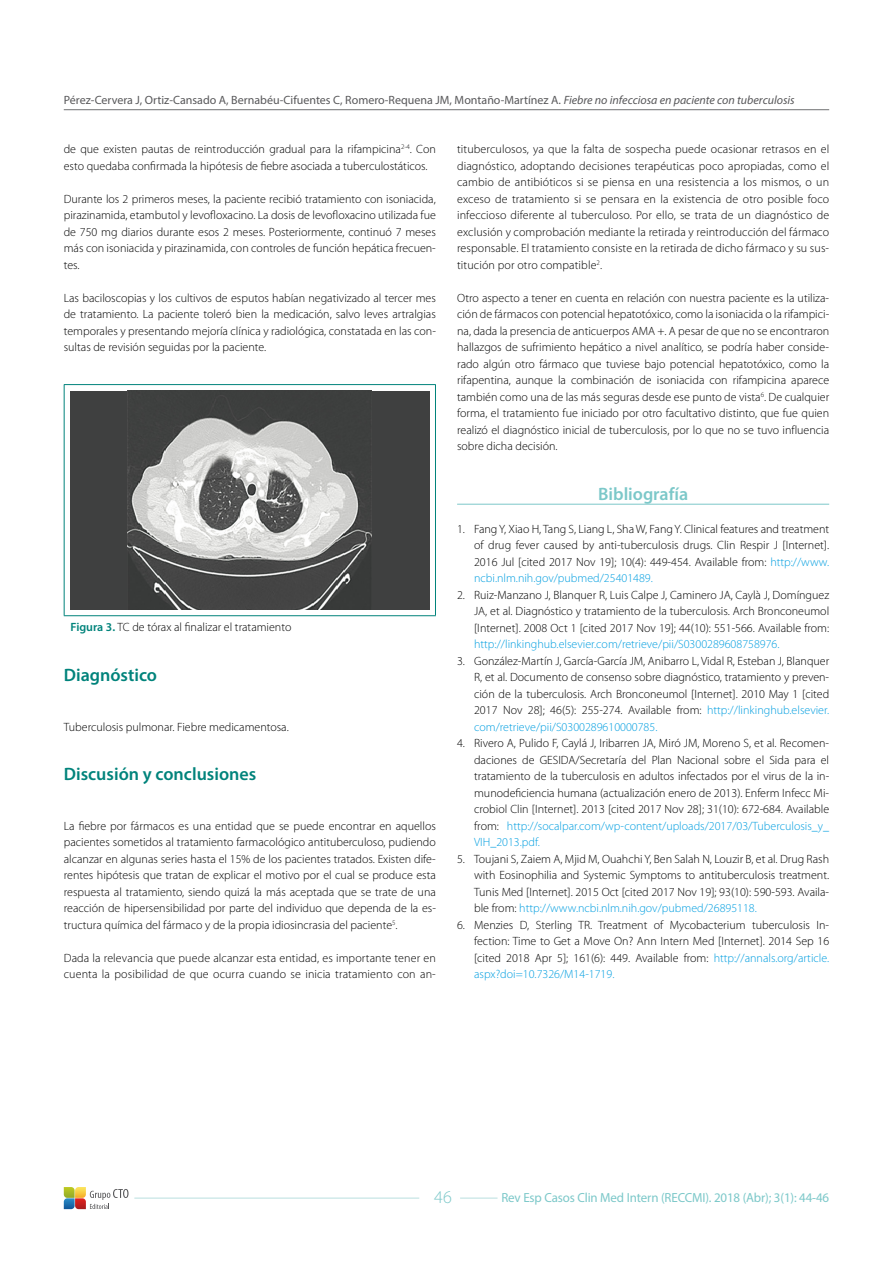
<style>
.page{position:relative;width:893px;height:1263px;background:#fff}
.page>*{position:absolute;margin:0;border:0;box-sizing:border-box;transform-origin:0 0}
.t1{font:600 18px "Myriad Pro";color:#00837b}
.t2{font:600 18px "Myriad Pro";color:#7cc8c9}
.t3{font:300 18px "Myriad Pro";color:#7cc8c9}
.t4{font:13.2px "Myriad Pro";letter-spacing:-.01em;color:#7cc8c9}
.t5{font:300 12px/16.5px "Myriad Pro";color:#000;text-align:justify}
.t6{font:12px "Myriad Pro";color:#58585a}
.t7{font:300 12px "Myriad Pro";color:#009ee0}
.s1{font-style:italic}
.s2{font-weight:600;color:#00837b}
.s3{color:#009ee0}
</style>
<div class="page">
<hr style="left:64px;top:109px;width:765px;height:1px;background:#707172">
<hr style="left:134px;top:1198px;width:285px;height:1px;background:#b9dfdf">
<hr style="left:460px;top:1198px;width:37px;height:1px;background:#b9dfdf">
<svg style="left:64px;top:1187px;width:65px;height:22px"></svg>
<hr style="left:64px;top:384px;width:372px;height:1px;background:#00837b">
<hr style="left:64px;top:385px;width:1px;height:230px;background:#00837b">
<hr style="left:435px;top:385px;width:1px;height:230px;background:#00837b">
<hr style="left:64px;top:615px;width:372px;height:1px;background:#00837b">
<div style="left:70px;top:391px;width:359px;height:218px;background:#3f4040"></div>
<img style="left:128px;top:417px;width:244px;height:192px">
<hr style="left:457px;top:504px;width:372px;height:1px;background:#7cc8c9">
<p class="t6" style="left:64px;top:92px;width:732px">Pérez-Cervera J, Ortiz-Cansado A, Bernabéu-Cifuentes C, Romero-Requena JM, Montaño-Martínez A. <span class="s1">Fiebre no infecciosa en paciente con tuberculosis</span></p>
<p class="t5" style="left:64px;top:141px;width:374px">de que existen pautas de reintroducción gradual para la rifampicina<sup>2-4</sup>. Con esto quedaba confirmada la hipótesis de fiebre asociada a tuberculostáticos.</p>
<p class="t5" style="left:64px;top:190px;width:374px">Durante los 2 primeros meses, la paciente recibió tratamiento con isoniacida, pirazinamida, etambutol y levofloxacino. La dosis de levofloxacino utilizada fue de 750 mg diarios durante esos 2 meses. Posteriormente, continuó 7 meses más con isoniacida y pirazinamida, con controles de función hepática frecuen&shy;tes.</p>
<p class="t5" style="left:64px;top:289px;width:374px">Las baciloscopias y los cultivos de esputos habían negativizado al tercer mes de tratamiento. La paciente toleró bien la medicación, salvo leves artralgias temporales y presentando mejoría clínica y radiológica, constatada en las con&shy;sultas de revisión seguidas por la paciente.</p>
<p class="t5" style="left:71px;top:619px;width:222px"><span class="s2">Figura 3.</span> TC de tórax al finalizar el tratamiento</p>
<h1 class="t1" style="left:64px;top:664px;width:95px">Diagnóstico</h1>
<p class="t5" style="left:64px;top:718px;width:226px">Tuberculosis pulmonar. Fiebre medicamentosa.</p>
<h1 class="t1" style="left:64px;top:763px;width:194px">Discusión y conclusiones</h1>
<p class="t5" style="left:64px;top:817px;width:374px">La fiebre por fármacos es una entidad que se puede encontrar en aquellos pacientes sometidos al tratamiento farmacológico antituberculoso, pudiendo alcanzar en algunas series hasta el 15% de los pacientes tratados. Existen dife&shy;rentes hipótesis que tratan de explicar el motivo por el cual se produce esta respuesta al tratamiento, siendo quizá la más aceptada que se trate de una reacción de hipersensibilidad por parte del individuo que dependa de la es&shy;tructura química del fármaco y de la propia idiosincrasia del paciente<sup>5</sup>.</p>
<p class="t5" style="left:64px;top:949px;width:374px">Dada la relevancia que puede alcanzar esta entidad, es importante tener en cuenta la posibilidad de que ocurra cuando se inicia tratamiento con an-</p>
<p class="t5" style="left:457px;top:141px;width:374px">tituberculosos, ya que la falta de sospecha puede ocasionar retrasos en el diagnóstico, adoptando decisiones terapéuticas poco apropiadas, como el cambio de antibióticos si se piensa en una resistencia a los mismos, o un exceso de tratamiento si se pensara en la existencia de otro posible foco infeccioso diferente al tuberculoso. Por ello, se trata de un diagnóstico de exclusión y comprobación mediante la retirada y reintroducción del fármaco responsable. El tratamiento consiste en la retirada de dicho fármaco y su sus&shy;titución por otro compatible<sup>2</sup>.</p>
<p class="t5" style="left:457px;top:289px;width:374px">Otro aspecto a tener en cuenta en relación con nuestra paciente es la utiliza&shy;ción de fármacos con potencial hepatotóxico, como la isoniacida o la rifampici&shy;na, dada la presencia de anticuerpos AMA +. A pesar de que no se encontraron hallazgos de sufrimiento hepático a nivel analítico, se podría haber conside&shy;rado algún otro fármaco que tuviese bajo potencial hepatotóxico, como la rifapentina, aunque la combinación de isoniacida con rifampicina aparece también como una de las más seguras desde ese punto de vista<sup>6</sup>. De cualquier forma, el tratamiento fue iniciado por otro facultativo distinto, que fue quien realizó el diagnóstico inicial de tuberculosis, por lo que no se tuvo influencia sobre dicha decisión.</p>
<h1 class="t2" style="left:598px;top:482px;width:92px">Bibliografía</h1>
<p class="t5" style="left:474px;top:520px;width:357px;text-indent:-17px">1. Fang Y, Xiao H, Tang S, Liang L, Sha W, Fang Y. Clinical features and treatment of drug fever caused by anti-tuberculosis drugs. Clin Respir J [Internet].<br>2016 Jul [cited 2017 Nov 19]; 10(4): 449-454. Available from: <span class="s3">http://www. ncbi.nlm.nih.gov/pubmed/25401489.</span></p>
<p class="t5" style="left:474px;top:586px;width:357px;text-indent:-17px">2. Ruiz-Manzano J, Blanquer R, Luis Calpe J, Caminero JA, Caylà J, Domínguez JA, et al. Diagnóstico y tratamiento de la tuberculosis. Arch Bronconeumol [Internet]. 2008 Oct 1 [cited 2017 Nov 19]; 44(10): 551-566. Available from:</p>
<p class="t7" style="left:474px;top:637px;width:307px">http://linkinghub.elsevier.com/retrieve/pii/S0300289608758976.</p>
<p class="t5" style="left:474px;top:652px;width:357px;text-indent:-17px">3. González-Martín J, García-García JM, Anibarro L, Vidal R, Esteban J, Blanquer R, et al. Documento de consenso sobre diagnóstico, tratamiento y preven&shy;ción de la tuberculosis. Arch Bronconeumol [Internet]. 2010 May 1 [cited 2017 Nov 28]; 46(5): 255-274. Available from: <span class="s3">http://linkinghub.elsevier. com/retrieve/pii/S0300289610000785.</span></p>
<p class="t5" style="left:474px;top:735px;width:357px;text-indent:-17px">4. Rivero A, Pulido F, Caylá J, Iribarren JA, Miró JM, Moreno S, et al. Recomen&shy;daciones de GESIDA/Secretaría del Plan Nacional sobre el Sida para el tratamiento de la tuberculosis en adultos infectados por el virus de la in&shy;munodeficiencia humana (actualización enero de 2013). Enferm Infecc Mi&shy;crobiol Clin [Internet]. 2013 [cited 2017 Nov 28]; 31(10): 672-684. Available from: <span class="s3">http://socalpar.com/wp-content/uploads/2017/03/Tuberculosis_y_ VIH_2013.pdf.</span></p>
<p class="t5" style="left:474px;top:850px;width:357px;text-indent:-17px">5. Toujani S, Zaiem A, Mjid M, Ouahchi Y, Ben Salah N, Louzir B, et al. Drug Rash with Eosinophilia and Systemic Symptoms to antituberculosis treatment.<br>Tunis Med [Internet]. 2015 Oct [cited 2017 Nov 19]; 93(10): 590-593. Availa&shy;ble from: <span class="s3">http://www.ncbi.nlm.nih.gov/pubmed/26895118.</span></p>
<p class="t5" style="left:474px;top:916px;width:357px;text-indent:-17px">6. Menzies D, Sterling TR. Treatment of Mycobacterium tuberculosis In&shy;fection: Time to Get a Move On? Ann Intern Med [Internet]. 2014 Sep 16 [cited 2018 Apr 5]; 161(6): 449. Available from: <span class="s3">http://annals.org/article. aspx?doi=10.7326/M14-1719.</span></p>
<h1 class="t3" style="left:434px;top:1187px;width:19px">46</h1>
<p class="t4" style="left:501px;top:1190px;width:329px">Rev Esp Casos Clin Med Intern (RECCMI). 2018 (Abr); 3(1): 44-46</p>
</div>
